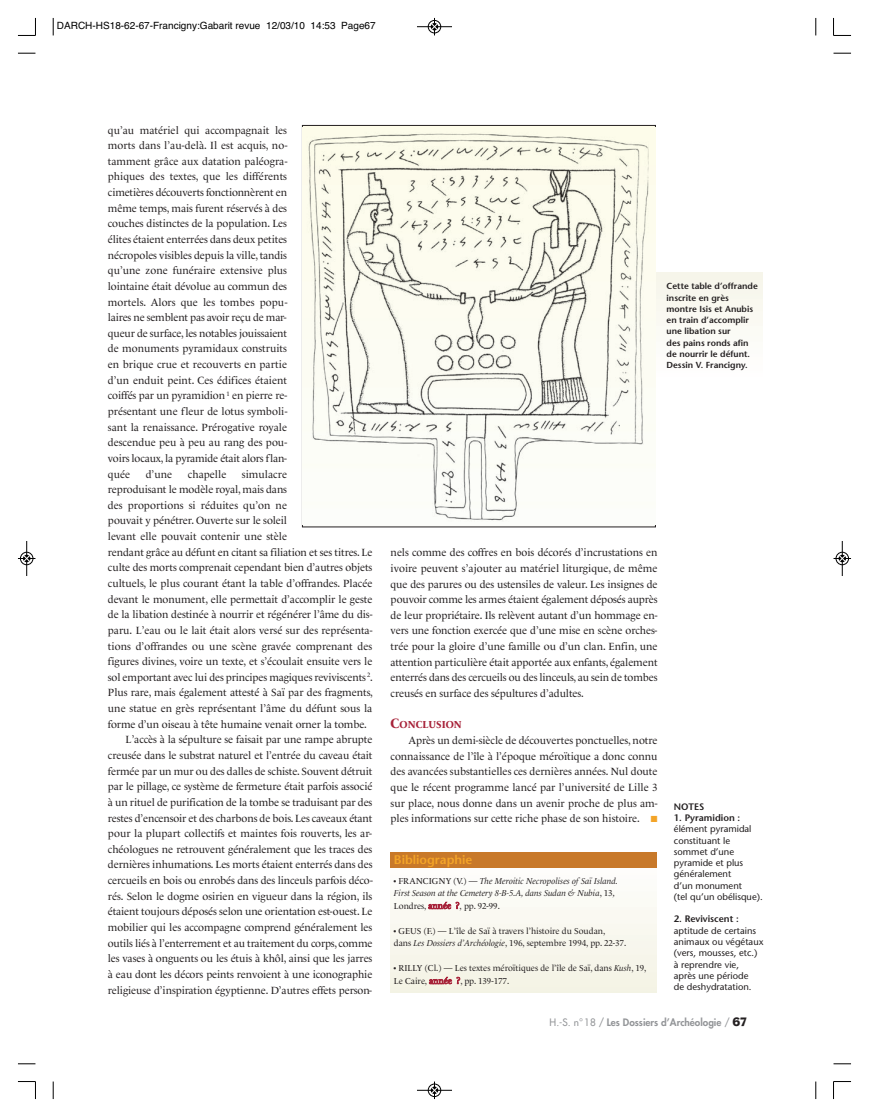
<style>
.page{position:relative;width:869px;height:1117px;background:#fff}
.page>*{position:absolute;margin:0;border:0;box-sizing:border-box;transform-origin:0 0}
.t1{font:600 12.5px "Stone Sans";color:#f3a428}
.t2{font:10.62px/15.6px "Le Monde Livre";letter-spacing:-.005em;color:#231f20;text-align:justify}
.t3{font:700 10.25px "Le Monde Livre";color:#a72239}
.t4{font:10px "Helvetica";color:#000}
.t5{font:800 10px "Futura CE";color:#939598}
.t6{font:9.38px/11.2px "Stone Sans";color:#231f20}
.t7{font:600 9.38px "Stone Sans";color:#231f20}
.t8{font:8.75px/12.5px "Le Monde Livre";color:#231f20}
.t9{font:600 8.75px/11.2px "Stone Sans";color:#231f20}
.t10{font:italic 8.75px/12.5px "Le Monde Livre";color:#231f20}
.s1{font-size:13.75px}
.s2{color:#f3a428}
.s3{font-style:normal}
.s4{font-style:inherit}
.s5{font-style:normal;color:#a72239}
.s6{font-style:italic}
.s7{color:#a72239}
.s8{font-weight:500}
.s9{font-family:"Eagle";font-weight:400;font-size:12.5px;color:#231f20}
</style>
<div class="page">
<div style="left:390px;top:852px;width:266px;height:140px;background:#f9f8ef"></div>
<div style="left:390px;top:852px;width:266px;height:15px;background:#c8792a"></div>
<img style="left:302px;top:127px;width:352px;height:394px">
<svg style="left:53px;top:18px;width:1px;height:17px"></svg>
<svg style="left:18px;top:53px;width:17px;height:1px"></svg>
<svg style="left:815px;top:18px;width:1px;height:17px"></svg>
<svg style="left:833px;top:53px;width:17px;height:1px"></svg>
<svg style="left:53px;top:1081px;width:1px;height:17px"></svg>
<svg style="left:18px;top:1063px;width:17px;height:1px"></svg>
<svg style="left:815px;top:1081px;width:1px;height:17px"></svg>
<svg style="left:833px;top:1063px;width:17px;height:1px"></svg>
<svg style="left:18px;top:18px;width:18px;height:18px"></svg>
<svg style="left:833px;top:18px;width:17px;height:18px"></svg>
<svg style="left:18px;top:1081px;width:18px;height:17px"></svg>
<svg style="left:833px;top:1081px;width:17px;height:17px"></svg>
<div style="left:427px;top:20px;width:14px;height:13px;border:1px solid #fff;border-radius:50%"></div>
<hr style="left:417px;top:26px;width:35px;height:1px;background:#000">
<div style="left:428px;top:20px;width:12px;height:13px;border:1px solid #000;border-radius:50%"></div>
<svg style="left:431px;top:18px;width:6px;height:17px"></svg>
<div style="left:427px;top:1083px;width:14px;height:13px;border:1px solid #fff;border-radius:50%"></div>
<hr style="left:417px;top:1089px;width:35px;height:1px;background:#000">
<div style="left:428px;top:1083px;width:12px;height:13px;border:1px solid #000;border-radius:50%"></div>
<svg style="left:431px;top:1081px;width:6px;height:17px"></svg>
<div style="left:20px;top:552px;width:13px;height:13px;border:1px solid #fff;border-radius:50%"></div>
<hr style="left:26px;top:541px;width:1px;height:35px;background:#000">
<div style="left:20px;top:552px;width:13px;height:12px;border:1px solid #000;border-radius:50%"></div>
<svg style="left:18px;top:555px;width:17px;height:6px"></svg>
<div style="left:835px;top:552px;width:13px;height:13px;border:1px solid #fff;border-radius:50%"></div>
<hr style="left:841px;top:541px;width:1px;height:35px;background:#000">
<div style="left:835px;top:552px;width:13px;height:12px;border:1px solid #000;border-radius:50%"></div>
<svg style="left:833px;top:555px;width:17px;height:6px"></svg>
<p class="t4" style="left:57px;top:20px;width:320px">DARCH-HS18-62-67-Francigny:Gabarit revue 12/03/10 14:53 Page67</p>
<p class="t2" style="left:108px;top:123px;width:181px">qu’au matériel qui accompagnait les morts dans l’au-delà. Il est acquis, no&shy;tamment grâce aux datation paléogra&shy;phiques des textes, que les différents cimetières découverts fonctionnèrent en même temps, mais furent réservés à des couches distinctes de la population. Les élites étaient enterrées dans deux petites nécropoles visibles depuis la ville, tandis qu’une zone funéraire extensive plus lointaine était dévolue au commun des mortels. Alors que les tombes popu&shy;laires ne semblent pas avoir reçu de mar&shy;queur de surface, les notables jouissaient de monuments pyramidaux construits en brique crue et recouverts en partie d’un enduit peint. Ces édifices étaient coiffés par un pyramidion <sup>1</sup> en pierre re&shy;présentant une fleur de lotus symboli&shy;sant la renaissance. Prérogative royale descendue peu à peu au rang des pou&shy;voirs locaux, la pyramide était alors flan&shy;quée</p>
<p class="t2" style="left:146px;top:467px;width:28px">d’une</p>
<p class="t2" style="left:188px;top:467px;width:40px">chapelle</p>
<p class="t2" style="left:242px;top:467px;width:47px">simulacre</p>
<p class="t2" style="left:108px;top:482px;width:181px">reproduisant le modèle royal, mais dans</p>
<p class="t2" style="left:108px;top:498px;width:180px">des proportions si réduites qu’on ne</p>
<p class="t2" style="left:108px;top:514px;width:181px">pouvait y pénétrer. Ouverte sur le soleil</p>
<p class="t2" style="left:108px;top:529px;width:180px">levant elle pouvait contenir une stèle</p>
<p class="t2" style="left:108px;top:545px;width:266px">rendant grâce au défunt en citant sa filiation et ses titres. Le</p>
<p class="t2" style="left:108px;top:560px;width:266px">culte des morts comprenait cependant bien d’autres objets</p>
<p class="t2" style="left:108px;top:576px;width:266px">cultuels, le plus courant étant la table d’offrandes. Placée</p>
<p class="t2" style="left:108px;top:592px;width:266px">devant le monument, elle permettait d’accomplir le geste</p>
<p class="t2" style="left:108px;top:607px;width:266px">de la libation destinée à nourrir et régénérer l’âme du dis-</p>
<p class="t2" style="left:108px;top:623px;width:266px">paru. L’eau ou le lait était alors versé sur des représenta-</p>
<p class="t2" style="left:108px;top:639px;width:266px">tions d’offrandes ou une scène gravée comprenant des</p>
<p class="t2" style="left:108px;top:654px;width:266px">figures divines, voire un texte, et s’écoulait ensuite vers le</p>
<p class="t2" style="left:108px;top:670px;width:266px">sol emportant avec lui des principes magiques reviviscents <sup>2</sup>.</p>
<p class="t2" style="left:108px;top:685px;width:266px">Plus rare, mais également attesté à Saï par des fragments,</p>
<p class="t2" style="left:108px;top:701px;width:266px">une statue en grès représentant l’âme du défunt sous la</p>
<p class="t2" style="left:108px;top:717px;width:260px">forme d’un oiseau à tête humaine venait orner la tombe.</p>
<p class="t2" style="left:126px;top:732px;width:248px">L’accès à la sépulture se faisait par une rampe abrupte</p>
<p class="t2" style="left:108px;top:748px;width:266px">creusée dans le substrat naturel et l’entrée du caveau était</p>
<p class="t2" style="left:108px;top:764px;width:266px">fermée par un mur ou des dalles de schiste. Souvent détruit</p>
<p class="t2" style="left:108px;top:779px;width:266px">par le pillage, ce système de fermeture était parfois associé</p>
<p class="t2" style="left:108px;top:795px;width:266px">à un rituel de purification de la tombe se traduisant par des</p>
<p class="t2" style="left:108px;top:810px;width:266px">restes d’encensoir et des charbons de bois. Les caveaux étant</p>
<p class="t2" style="left:108px;top:826px;width:265px">pour la plupart collectifs et maintes fois rouverts, les ar-</p>
<p class="t2" style="left:108px;top:842px;width:266px">chéologues ne retrouvent généralement que les traces des</p>
<p class="t2" style="left:108px;top:857px;width:266px">dernières inhumations. Les morts étaient enterrés dans des</p>
<p class="t2" style="left:108px;top:873px;width:266px">cercueils en bois ou enrobés dans des linceuls parfois déco-</p>
<p class="t2" style="left:108px;top:889px;width:266px">rés. Selon le dogme osirien en vigueur dans la région, ils</p>
<p class="t2" style="left:108px;top:904px;width:266px">étaient toujours déposés selon une orientation est-ouest. Le</p>
<p class="t2" style="left:108px;top:920px;width:266px">mobilier qui les accompagne comprend généralement les</p>
<p class="t2" style="left:108px;top:935px;width:266px">outils liés à l’enterrement et au traitement du corps, comme</p>
<p class="t2" style="left:108px;top:951px;width:266px">les vases à onguents ou les étuis à khôl, ainsi que les jarres</p>
<p class="t2" style="left:108px;top:967px;width:266px">à eau dont les décors peints renvoient à une iconographie</p>
<p class="t2" style="left:108px;top:982px;width:265px">religieuse d’inspiration égyptienne. D’autres effets person-</p>
<p class="t9" style="left:666px;top:281px;width:93px">Cette table d’offrande inscrite en grès montre Isis et Anubis en train d’accomplir une libation sur<br>des pains ronds afin de nourrir le défunt.<br>Dessin V. Francigny.</p>
<p class="t2" style="left:390px;top:545px;width:268px">nels comme des coffres en bois décorés d’incrustations en ivoire peuvent s’ajouter au matériel liturgique, de même que des parures ou des ustensiles de valeur. Les insignes de pouvoir comme les armes étaient également déposés auprès de leur propriétaire. Ils relèvent autant d’un hommage en&shy;vers une fonction exercée que d’une mise en scène orches&shy;trée pour la gloire d’une famille ou d’un clan. Enfin, une attention particulière était apportée aux enfants, également enterrés dans des cercueils ou des linceuls, au sein de tombes creusés en surface des sépultures d’adultes.</p>
<p class="t3" style="left:390px;top:720px;width:73px"><span class="s1">C</span>ONCLUSION</p>
<p class="t2" style="left:390px;top:733px;width:268px;text-indent:18px">Après un demi-siècle de découvertes ponctuelles, notre connaissance de l’île à l’époque méroïtique a donc connu des avancées substantielles ces dernières années. Nul doute que le récent programme lancé par l’université de Lille 3 sur place, nous donne dans un avenir proche de plus am&shy;ples informations sur cette riche phase de son histoire. <span class="s2">■</span></p>
<p class="t1" style="left:394px;top:854px;width:80px">Bibliographie</p>
<p class="t10" style="left:394px;top:875px;width:225px"><span class="s3">• FRANCIGNY (V.) —</span> The Meroitic Necropolises of Saï Island.<br>First Season at the Cemetery 8-B-5.A, dans Sudan &amp; Nubia<span class="s3">, 13</span><span class="s4">,<br></span><span class="s3">Londres,</span> <span class="s5">année ?</span><span class="s3">, pp. 92-99.</span></p>
<p class="t8" style="left:394px;top:925px;width:234px">• GEUS (F.) — L’île de Saï à travers l’histoire du Soudan,<br>dans <span class="s6">Les Dossiers d’Archéologie</span>, 196, septembre 1994, pp. 22-37.</p>
<p class="t8" style="left:394px;top:962px;width:254px">• RILLY (Cl.) — Les textes méroïtiques de l’île de Saï, dans <span class="s6">Kush</span>, 19,<br>Le Caire, <span class="s7">année ?</span>, pp. 139-177.</p>
<p class="t7" style="left:673px;top:802px;width:32px">NOTES</p>
<p class="t7" style="left:673px;top:814px;width:68px">1. Pyramidion :</p>
<p class="t6" style="left:673px;top:824px;width:90px">élément pyramidal constituant le sommet d’une pyramide et plus généralement<br>d’un monument<br>(tel qu’un obélisque).</p>
<p class="t7" style="left:673px;top:915px;width:66px">2. Reviviscent :</p>
<p class="t6" style="left:673px;top:925px;width:91px">aptitude de certains animaux ou végétaux (vers, mousses, etc.) à reprendre vie,<br>après une période<br>de deshydratation.</p>
<p class="t5" style="left:549px;top:1016px;width:198px"><span class="s8">H.-S. n°18 /</span> Les Dossiers d’Archéologie <span class="s8">/</span> <span class="s9">67</span></p>
</div>
